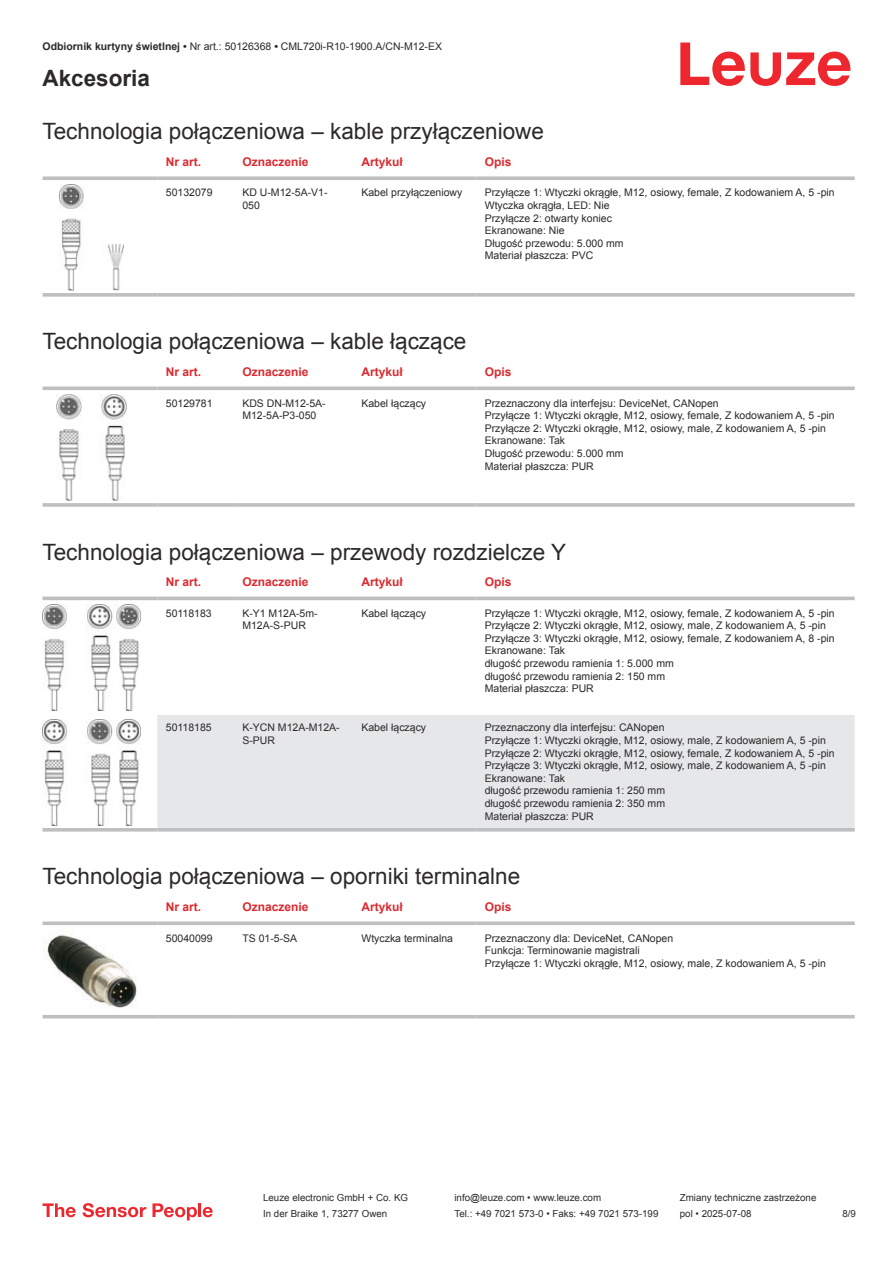
<style>
.page{position:relative;width:893px;height:1263px;background:#fff}
.page>*{position:absolute;margin:0;border:0;box-sizing:border-box;transform-origin:0 0}
.t1{font:22.5px "Arial";color:#2b292a}
.t2{font:700 22.5px "Arial";color:#2b292a}
.t3{font:700 12px "Arial";color:#db2a30}
.t4{font:10.5px/12.6px "Arial";color:#2b292a}
.t5{font:9.75px "Arial";color:#2b292a}
.s1{font-weight:700}
</style>
<div class="page">
<svg style="left:680px;top:43px;width:170px;height:43px"></svg>
<svg style="left:43px;top:176px;width:114px;height:4px"></svg>
<svg style="left:157px;top:176px;width:77px;height:4px"></svg>
<svg style="left:234px;top:176px;width:119px;height:4px"></svg>
<svg style="left:353px;top:176px;width:123px;height:4px"></svg>
<svg style="left:476px;top:176px;width:379px;height:4px;fill:#bdbfc1"></svg>
<svg style="left:43px;top:293px;width:114px;height:4px"></svg>
<svg style="left:157px;top:293px;width:77px;height:4px"></svg>
<svg style="left:234px;top:293px;width:119px;height:4px"></svg>
<svg style="left:353px;top:293px;width:123px;height:4px"></svg>
<svg style="left:476px;top:293px;width:379px;height:4px;fill:#c1c3c5"></svg>
<img style="left:59px;top:184px;width:65px;height:107px">
<svg style="left:43px;top:386px;width:114px;height:4px"></svg>
<svg style="left:157px;top:386px;width:77px;height:4px"></svg>
<svg style="left:234px;top:386px;width:119px;height:4px"></svg>
<svg style="left:353px;top:386px;width:123px;height:4px"></svg>
<svg style="left:476px;top:386px;width:379px;height:4px;fill:#bdbfc1"></svg>
<svg style="left:43px;top:503px;width:114px;height:4px"></svg>
<hr style="left:157px;top:503px;width:77px;height:4px;background:#c6c7c9">
<svg style="left:234px;top:503px;width:119px;height:4px"></svg>
<svg style="left:353px;top:503px;width:123px;height:4px"></svg>
<hr style="left:476px;top:503px;width:379px;height:4px;background:#c6c7c9">
<img style="left:56px;top:394px;width:70px;height:107px">
<svg style="left:43px;top:596px;width:812px;height:236px"></svg>
<div style="left:157px;top:715px;width:698px;height:113px;background:#e6e7e9"></div>
<hr style="left:43px;top:597px;width:114px;height:3px;background:#bdbfc1">
<hr style="left:157px;top:597px;width:77px;height:3px;background:#bdbfc1">
<hr style="left:234px;top:597px;width:119px;height:3px;background:#bdbfc1">
<hr style="left:353px;top:597px;width:123px;height:3px;background:#bdbfc1">
<hr style="left:476px;top:597px;width:379px;height:3px;background:#bdbfc1">
<hr style="left:43px;top:828px;width:114px;height:3px;background:#bdbfc1">
<hr style="left:157px;top:828px;width:77px;height:3px;background:#bdbfc1">
<hr style="left:234px;top:828px;width:119px;height:3px;background:#bdbfc1">
<hr style="left:353px;top:828px;width:123px;height:3px;background:#bdbfc1">
<hr style="left:476px;top:828px;width:379px;height:3px;background:#bdbfc1">
<img style="left:43px;top:604px;width:97px;height:107px">
<img style="left:43px;top:719px;width:97px;height:106px">
<svg style="left:43px;top:1018px;width:812px;height:1px"></svg>
<svg style="left:43px;top:921px;width:114px;height:4px"></svg>
<svg style="left:157px;top:921px;width:77px;height:4px"></svg>
<svg style="left:234px;top:921px;width:119px;height:4px"></svg>
<svg style="left:353px;top:921px;width:123px;height:4px"></svg>
<svg style="left:476px;top:921px;width:379px;height:4px;fill:#bdbfc1"></svg>
<hr style="left:43px;top:1015px;width:114px;height:3px;background:#bdbfc1">
<hr style="left:157px;top:1015px;width:77px;height:3px;background:#bdbfc1">
<hr style="left:234px;top:1015px;width:119px;height:3px;background:#bdbfc1">
<hr style="left:353px;top:1015px;width:123px;height:3px;background:#bdbfc1">
<hr style="left:476px;top:1015px;width:379px;height:3px;background:#bdbfc1">
<img style="left:44px;top:929px;width:93px;height:79px">
<svg style="left:43px;top:1203px;width:33px;height:14px"></svg>
<svg style="left:83px;top:1203px;width:63px;height:14px"></svg>
<svg style="left:153px;top:1203px;width:44px;height:17px"></svg>
<hr style="left:198px;top:1203px;width:3px;height:14px;background:#ed272d">
<svg style="left:203px;top:1207px;width:10px;height:10px"></svg>
<p class="t4" style="left:43px;top:41px;width:401px"><span class="s1">Odbiornik kurtyny świetlnej •</span> Nr art.: 50126368 <span class="s1">•</span> CML720i-R10-1900.A/CN-M12-EX</p>
<h1 class="t2" style="left:43px;top:70px;width:109px">Akcesoria</h1>
<h1 class="t1" style="left:43px;top:116px;width:503px">Technologia połączeniowa – kable przyłączeniowe</h1>
<p class="t3" style="left:166px;top:153px;width:37px">Nr art.</p>
<p class="t3" style="left:242px;top:157px;width:68px">Oznaczenie</p>
<p class="t3" style="left:361px;top:153px;width:43px">Artykuł</p>
<p class="t3" style="left:485px;top:157px;width:28px">Opis</p>
<p class="t4" style="left:166px;top:187px;width:48px">50132079</p>
<p class="t4" style="left:242px;top:186px;width:87px">KD U-M12-5A-V1-<br>050</p>
<p class="t4" style="left:361px;top:186px;width:102px">Kabel przyłączeniowy</p>
<p class="t4" style="left:485px;top:186px;width:351px">Przyłącze 1: Wtyczki okrągłe, M12, osiowy, female, Z kodowaniem A, 5 -pin<br>Wtyczka okrągła, LED: Nie<br>Przyłącze 2: otwarty koniec<br>Ekranowane: Nie<br>Długość przewodu: 5.000 mm<br>Materiał płaszcza: PVC</p>
<h1 class="t1" style="left:43px;top:326px;width:425px">Technologia połączeniowa – kable łączące</h1>
<p class="t3" style="left:166px;top:363px;width:37px">Nr art.</p>
<p class="t3" style="left:242px;top:367px;width:68px">Oznaczenie</p>
<p class="t3" style="left:361px;top:363px;width:43px">Artykuł</p>
<p class="t3" style="left:485px;top:367px;width:28px">Opis</p>
<p class="t4" style="left:166px;top:397px;width:48px">50129781</p>
<p class="t4" style="left:242px;top:397px;width:85px">KDS DN-M12-5A-<br>M12-5A-P3-050</p>
<p class="t4" style="left:361px;top:396px;width:66px">Kabel łączący</p>
<p class="t4" style="left:485px;top:396px;width:351px">Przeznaczony dla interfejsu: DeviceNet, CANopen<br>Przyłącze 1: Wtyczki okrągłe, M12, osiowy, female, Z kodowaniem A, 5 -pin Przyłącze 2: Wtyczki okrągłe, M12, osiowy, male, Z kodowaniem A, 5 -pin Ekranowane: Tak<br>Długość przewodu: 5.000 mm<br>Materiał płaszcza: PUR</p>
<h1 class="t1" style="left:43px;top:536px;width:525px">Technologia połączeniowa – przewody rozdzielcze Y</h1>
<p class="t3" style="left:166px;top:573px;width:37px">Nr art.</p>
<p class="t3" style="left:242px;top:577px;width:68px">Oznaczenie</p>
<p class="t3" style="left:361px;top:573px;width:43px">Artykuł</p>
<p class="t3" style="left:485px;top:577px;width:28px">Opis</p>
<p class="t4" style="left:166px;top:608px;width:47px">50118183</p>
<p class="t4" style="left:242px;top:606px;width:77px">K-Y1 M12A-5m-<br>M12A-S-PUR</p>
<p class="t4" style="left:361px;top:606px;width:66px">Kabel łączący</p>
<p class="t4" style="left:485px;top:606px;width:351px">Przyłącze 1: Wtyczki okrągłe, M12, osiowy, female, Z kodowaniem A, 5 -pin Przyłącze 2: Wtyczki okrągłe, M12, osiowy, male, Z kodowaniem A, 5 -pin Przyłącze 3: Wtyczki okrągłe, M12, osiowy, female, Z kodowaniem A, 8 -pin Ekranowane: Tak<br>długość przewodu ramienia 1: 5.000 mm<br>długość przewodu ramienia 2: 150 mm<br>Materiał płaszcza: PUR</p>
<p class="t4" style="left:166px;top:722px;width:47px">50118185</p>
<p class="t4" style="left:242px;top:721px;width:99px">K-YCN M12A-M12A-<br>S-PUR</p>
<p class="t4" style="left:361px;top:721px;width:66px">Kabel łączący</p>
<p class="t4" style="left:485px;top:721px;width:351px">Przeznaczony dla interfejsu: CANopen<br>Przyłącze 1: Wtyczki okrągłe, M12, osiowy, male, Z kodowaniem A, 5 -pin Przyłącze 2: Wtyczki okrągłe, M12, osiowy, female, Z kodowaniem A, 5 -pin Przyłącze 3: Wtyczki okrągłe, M12, osiowy, male, Z kodowaniem A, 5 -pin Ekranowane: Tak<br>długość przewodu ramienia 1: 250 mm<br>długość przewodu ramienia 2: 350 mm<br>Materiał płaszcza: PUR</p>
<h1 class="t1" style="left:43px;top:861px;width:479px">Technologia połączeniowa – oporniki terminalne</h1>
<p class="t3" style="left:166px;top:898px;width:37px">Nr art.</p>
<p class="t3" style="left:242px;top:902px;width:68px">Oznaczenie</p>
<p class="t3" style="left:361px;top:898px;width:43px">Artykuł</p>
<p class="t3" style="left:485px;top:902px;width:28px">Opis</p>
<p class="t4" style="left:166px;top:931px;width:48px">50040099</p>
<p class="t4" style="left:242px;top:932px;width:56px">TS 01-5-SA</p>
<p class="t4" style="left:361px;top:931px;width:93px">Wtyczka terminalna</p>
<p class="t4" style="left:485px;top:931px;width:343px">Przeznaczony dla: DeviceNet, CANopen<br>Funkcja: Terminowanie magistrali<br>Przyłącze 1: Wtyczki okrągłe, M12, osiowy, male, Z kodowaniem A, 5 -pin</p>
<p class="t5" style="left:263px;top:1191px;width:146px">Leuze electronic GmbH + Co. KG</p>
<p class="t5" style="left:454px;top:1191px;width:148px">info@leuze.com • www.leuze.com</p>
<p class="t5" style="left:680px;top:1191px;width:138px">Zmiany techniczne zastrzeżone</p>
<p class="t5" style="left:263px;top:1207px;width:126px">In der Braike 1, 73277 Owen</p>
<p class="t5" style="left:454px;top:1207px;width:205px">Tel.: +49 7021 573-0 • Faks: +49 7021 573-199</p>
<p class="t5" style="left:680px;top:1207px;width:73px">pol • 2025-07-08</p>
<p class="t5" style="left:842px;top:1210px;width:15px">8 /9</p>
</div>
